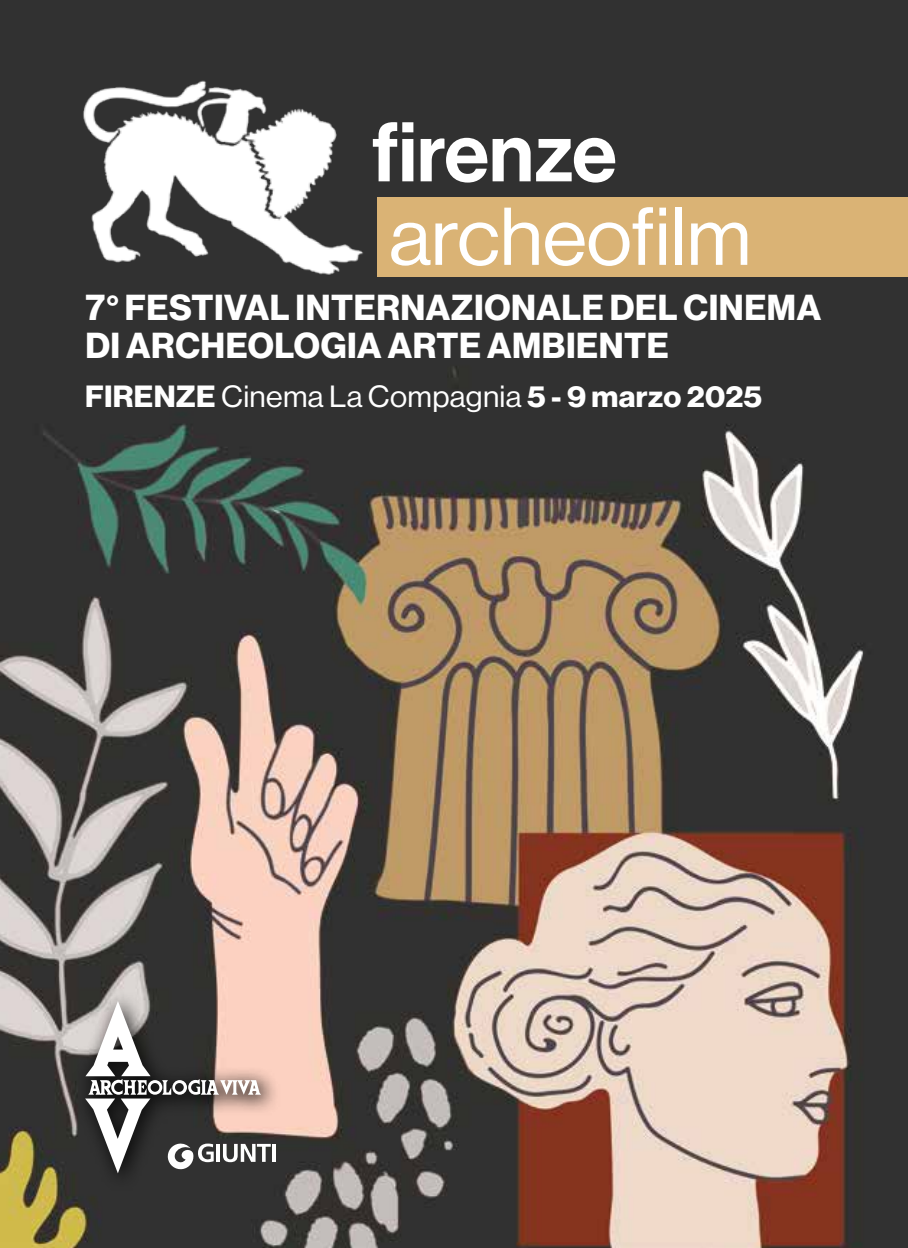
<style>
.page{position:relative;width:908px;height:1248px;background:#fff}
.page>*{position:absolute;margin:0;border:0;box-sizing:border-box;transform-origin:0 0}
.t1{font:82.6px "N Haas Grotesk DS Pro 65 Md";color:#fff}
.t2{font:80px "N Haas Grotesk DS Pro 55 Rg";color:#fff}
.t3{font:35.4px/37.6px "N Haas Grotesk DS Pro 75 Bd";letter-spacing:.015em;color:#fff}
.t4{font:30px "N Haas Grotesk DS Pro 75 Bd";letter-spacing:.01em;color:#fff}
.s1{font-family:"N Haas Grotesk DS Pro 55 Rg"}
</style>
<div class="page">
<img style="left:0;top:0;width:907px;height:1247px">
<div style="left:377px;top:197px;width:530px;height:79px;background:#dab375"></div>
<img style="left:52px;top:53px;width:339px;height:229px">
<div style="left:72px;top:988px;width:209px;height:205px;background:#000;opacity:.75"></div>
<svg style="left:85px;top:1000px;width:186px;height:173px"></svg>
<h1 class="t1" style="left:371px;top:104px;width:246px">firenze</h1>
<h2 class="t2" style="left:389px;top:191px;width:363px">archeofilm</h2>
<p class="t3" style="left:85px;top:289px;width:736px">7° FESTIVAL INTERNAZIONALE DEL CINEMA<br>DI ARCHEOLOGIA ARTE AMBIENTE</p>
<p class="t4" style="left:85px;top:379px;width:678px">FIRENZE <span class="s1">Cinema La Compagnia</span> 5 - 9 marzo 2025</p>
</div>
